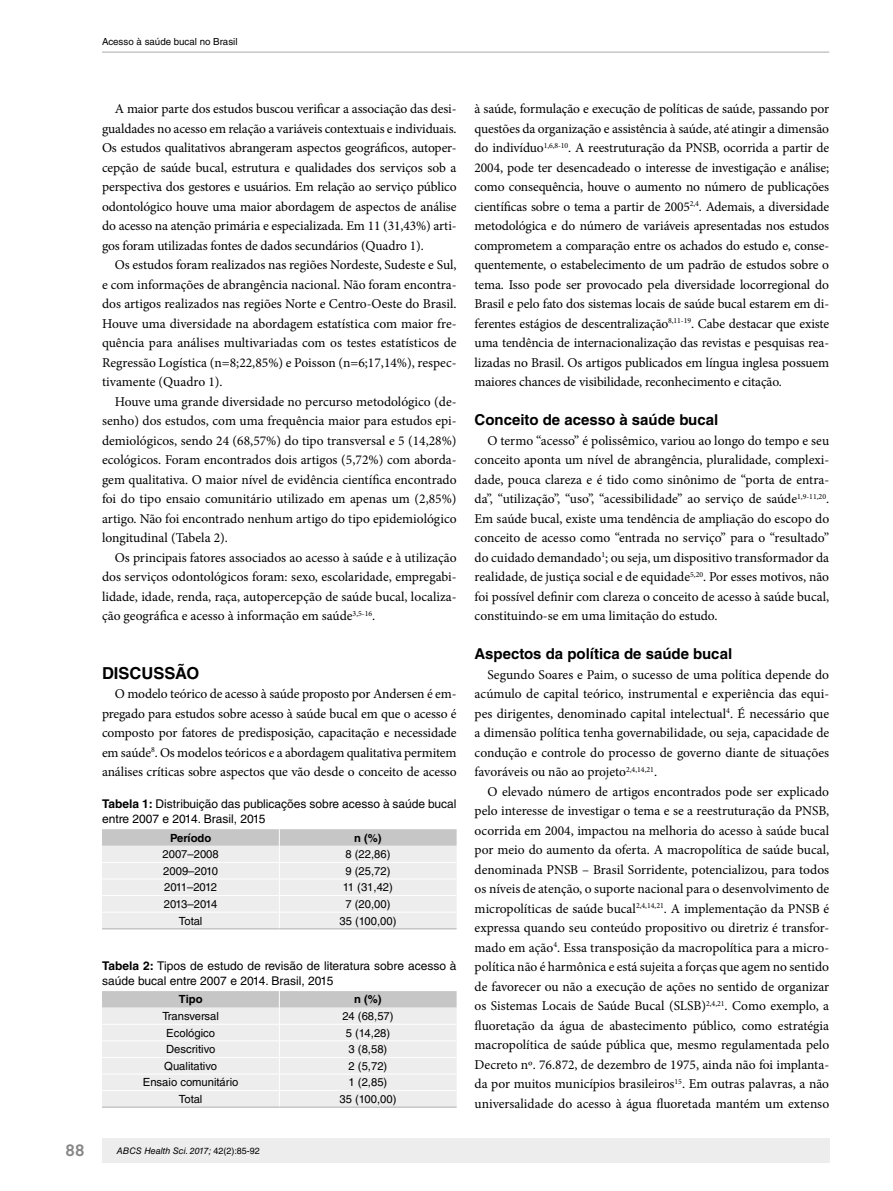
<style>
.page{position:relative;width:893px;height:1191px;background:#fff}
.page>*{position:absolute;margin:0;border:0;box-sizing:border-box;transform-origin:0 0}
.t1{font:700 16.5px "Helvetica LT Std";color:#000}
.t2{font:700 16.5px "Akkurat Pro";color:#878787}
.t3{font:700 15px "Helvetica LT Std";color:#000}
.t4{font:13.5px/19.5px "Minion Pro";letter-spacing:-.005em;color:#000;text-align:justify}
.t5{font:12px/14.4px "Helvetica LT Std";color:#000}
.t6{font:11.25px "Helvetica LT Std";color:#000}
.t7{font:700 11.25px "Helvetica LT Std";color:#000}
.t8{font:11.25px "Helvetica LT Std";letter-spacing:-.06em;color:#000}
.t9{font:11.25px "Helvetica LT Std";letter-spacing:-.04em;color:#000}
.t10{font:9.75px "Helvetica LT Std";color:#000}
.t11{font:italic 9px "Helvetica LT Std";color:#000}
.s1{font-weight:700}
.s2{font-style:normal}
</style>
<div class="page">
<div style="left:102px;top:1138px;width:727px;height:24px;background:#ededed"></div>
<hr style="left:102px;top:51px;width:727px;height:2px;background:#c6c6c6">
<svg style="left:102px;top:991px;width:355px;height:115px;background:#e8e8e8"></svg>
<hr style="left:102px;top:1106px;width:177px;height:2px;background:#c6c6c6">
<hr style="left:279px;top:1106px;width:178px;height:2px;background:#c6c6c6">
<svg style="left:102px;top:829px;width:355px;height:99px;background:#e7e7e7"></svg>
<hr style="left:102px;top:928px;width:177px;height:1px;background:#c6c6c6">
<hr style="left:279px;top:928px;width:178px;height:1px;background:#c6c6c6">
<p class="t10" style="left:102px;top:36px;width:137px">Acesso à saúde bucal no Brasil</p>
<p class="t4" style="left:102px;top:99px;width:356px;text-indent:13px">A maior parte dos estudos buscou verificar a associação das desi&shy;gualdades no acesso em relação a variáveis contextuais e individuais.<br>Os estudos qualitativos abrangeram aspectos geográficos, autoper&shy;cepção de saúde bucal, estrutura e qualidades dos serviços sob a perspectiva dos gestores e usuários. Em relação ao serviço público odontológico houve uma maior abordagem de aspectos de análise do acesso na atenção primária e especializada. Em 11 (31,43%) arti&shy;gos foram utilizadas fontes de dados secundários (Quadro 1).</p>
<p class="t4" style="left:102px;top:255px;width:356px;text-indent:13px">Os estudos foram realizados nas regiões Nordeste, Sudeste e Sul, e com informações de abrangência nacional. Não foram encontra&shy;dos artigos realizados nas regiões Norte e Centro-Oeste do Brasil.<br>Houve uma diversidade na abordagem estatística com maior fre&shy;quência para análises multivariadas com os testes estatísticos de Regressão Logística (n=8;22,85%) e Poisson (n=6;17,14%), respec&shy;tivamente (Quadro 1).</p>
<p class="t4" style="left:102px;top:391px;width:356px;text-indent:13px">Houve uma grande diversidade no percurso metodológico (de&shy;senho) dos estudos, com uma frequência maior para estudos epi&shy;demiológicos, sendo 24 (68,57%) do tipo transversal e 5 (14,28%) ecológicos. Foram encontrados dois artigos (5,72%) com aborda&shy;gem qualitativa. O maior nível de evidência científica encontrado foi do tipo ensaio comunitário utilizado em apenas um (2,85%) artigo. Não foi encontrado nenhum artigo do tipo epidemiológico longitudinal (Tabela 2).</p>
<p class="t4" style="left:102px;top:547px;width:356px;text-indent:13px">Os principais fatores associados ao acesso à saúde e à utilização dos serviços odontológicos foram: sexo, escolaridade, empregabi&shy;lidade, idade, renda, raça, autopercepção de saúde bucal, localiza&shy;ção geográfica e acesso à informação em saúde<sup>3,5-16</sup>.</p>
<p class="t1" style="left:102px;top:663px;width:99px">DISCUSSÃO</p>
<p class="t4" style="left:102px;top:684px;width:356px;text-indent:13px">O modelo teórico de acesso à saúde proposto por Andersen é em&shy;pregado para estudos sobre acesso à saúde bucal em que o acesso é composto por fatores de predisposição, capacitação e necessidade em saúde<sup>8</sup>. Os modelos teóricos e a abordagem qualitativa permitem análises críticas sobre aspectos que vão desde o conceito de acesso</p>
<p class="t5" style="left:102px;top:797px;width:356px"><span class="s1">Tabela 1:</span> Distribuição das publicações sobre acesso à saúde bucal entre 2007 e 2014. Brasil, 2015</p>
<p class="t7" style="left:170px;top:830px;width:43px">Período</p>
<p class="t7" style="left:354px;top:830px;width:29px">n (%)</p>
<p class="t6" style="left:163px;top:847px;width:58px">2007–2008</p>
<p class="t6" style="left:345px;top:847px;width:47px">8 (22,86)</p>
<p class="t6" style="left:163px;top:864px;width:56px">2009–2010</p>
<p class="t6" style="left:345px;top:864px;width:47px">9 (25,72)</p>
<p class="t8" style="left:164px;top:881px;width:54px">2011–2012</p>
<p class="t6" style="left:343px;top:881px;width:51px">11 (31,42)</p>
<p class="t9" style="left:164px;top:897px;width:55px">2013–2014</p>
<p class="t6" style="left:345px;top:897px;width:47px">7 (20,00)</p>
<p class="t6" style="left:179px;top:914px;width:25px">Total</p>
<p class="t6" style="left:339px;top:914px;width:58px">35 (100,00)</p>
<p class="t5" style="left:102px;top:959px;width:356px"><span class="s1">Tabela 2:</span> Tipos de estudo de revisão de literatura sobre acesso à saúde bucal entre 2007 e 2014. Brasil, 2015</p>
<p class="t7" style="left:179px;top:992px;width:25px">Tipo</p>
<p class="t7" style="left:354px;top:992px;width:29px">n (%)</p>
<p class="t6" style="left:162px;top:1009px;width:58px">Transversal</p>
<p class="t6" style="left:342px;top:1009px;width:53px">24 (68,57)</p>
<p class="t6" style="left:166px;top:1026px;width:50px">Ecológico</p>
<p class="t6" style="left:346px;top:1026px;width:46px">5 (14,28)</p>
<p class="t6" style="left:166px;top:1042px;width:51px">Descritivo</p>
<p class="t6" style="left:349px;top:1042px;width:40px">3 (8,58)</p>
<p class="t6" style="left:164px;top:1059px;width:54px">Qualitativo</p>
<p class="t6" style="left:349px;top:1059px;width:40px">2 (5,72)</p>
<p class="t6" style="left:143px;top:1075px;width:97px">Ensaio comunitário</p>
<p class="t6" style="left:349px;top:1075px;width:40px">1 (2,85)</p>
<p class="t6" style="left:179px;top:1092px;width:25px">Total</p>
<p class="t6" style="left:339px;top:1092px;width:58px">35 (100,00)</p>
<p class="t2" style="left:66px;top:1139px;width:20px">88</p>
<p class="t11" style="left:117px;top:1145px;width:144px">ABCS Health Sci. 2017; <span class="s2">42(2):85-92</span></p>
<p class="t4" style="left:475px;top:99px;width:356px">à saúde, formulação e execução de políticas de saúde, passando por questões da organização e assistência à saúde, até atingir a dimensão do indivíduo<sup>1,6,8-10</sup>. A reestruturação da PNSB, ocorrida a partir de 2004, pode ter desencadeado o interesse de investigação e análise; como consequência, houve o aumento no número de publicações científicas sobre o tema a partir de 2005<sup>2,4</sup>. Ademais, a diversidade metodológica e do número de variáveis apresentadas nos estudos comprometem a comparação entre os achados do estudo e, conse&shy;quentemente, o estabelecimento de um padrão de estudos sobre o tema. Isso pode ser provocado pela diversidade locorregional do Brasil e pelo fato dos sistemas locais de saúde bucal estarem em di&shy;ferentes estágios de descentralização<sup>8,11-19</sup>. Cabe destacar que existe uma tendência de internacionalização das revistas e pesquisas rea&shy;lizadas no Brasil. Os artigos publicados em língua inglesa possuem maiores chances de visibilidade, reconhecimento e citação.</p>
<p class="t3" style="left:475px;top:411px;width:245px">Conceito de acesso à saúde bucal</p>
<p class="t4" style="left:475px;top:431px;width:356px;text-indent:13px">O termo “acesso” é polissêmico, variou ao longo do tempo e seu conceito aponta um nível de abrangência, pluralidade, complexi&shy;dade, pouca clareza e é tido como sinônimo de “porta de entra&shy;da”, “utilização”, “uso”, “acessibilidade” ao serviço de saúde<sup>1,9-11,20</sup>.<br>Em saúde bucal, existe uma tendência de ampliação do escopo do conceito de acesso como “entrada no serviço” para o “resultado” do cuidado demandado<sup>1</sup>; ou seja, um dispositivo transformador da realidade, de justiça social e de equidade<sup>5,20</sup>. Por esses motivos, não foi possível definir com clareza o conceito de acesso à saúde bucal, constituindo-se em uma limitação do estudo.</p>
<p class="t3" style="left:475px;top:645px;width:259px">Aspectos da política de saúde bucal</p>
<p class="t4" style="left:475px;top:665px;width:356px;text-indent:13px">Segundo Soares e Paim, o sucesso de uma política depende do acúmulo de capital teórico, instrumental e experiência das equi&shy;pes dirigentes, denominado capital intelectual<sup>4</sup>. É necessário que a dimensão política tenha governabilidade, ou seja, capacidade de condução e controle do processo de governo diante de situações favoráveis ou não ao projeto<sup>2,4,14,21</sup>.</p>
<p class="t4" style="left:475px;top:782px;width:356px;text-indent:13px">O elevado número de artigos encontrados pode ser explicado pelo interesse de investigar o tema e se a reestruturação da PNSB, ocorrida em 2004, impactou na melhoria do acesso à saúde bucal por meio do aumento da oferta. A macropolítica de saúde bucal, denominada PNSB – Brasil Sorridente, potencializou, para todos os níveis de atenção, o suporte nacional para o desenvolvimento de micropolíticas de saúde bucal<sup>2,4,14,21</sup>. A implementação da PNSB é expressa quando seu conteúdo propositivo ou diretriz é transfor&shy;mado em ação<sup>4</sup>. Essa transposição da macropolítica para a micro&shy;política não é harmônica e está sujeita a forças que agem no sentido de favorecer ou não a execução de ações no sentido de organizar os Sistemas Locais de Saúde Bucal (SLSB)<sup>2,4,21</sup>. Como exemplo, a fluoretação da água de abastecimento público, como estratégia macropolítica de saúde pública que, mesmo regulamentada pelo Decreto nº. 76.872, de dezembro de 1975, ainda não foi implanta&shy;da por muitos municípios brasileiros<sup>15</sup>. Em outras palavras, a não universalidade do acesso à água fluoretada mantém um extenso</p>
</div>
